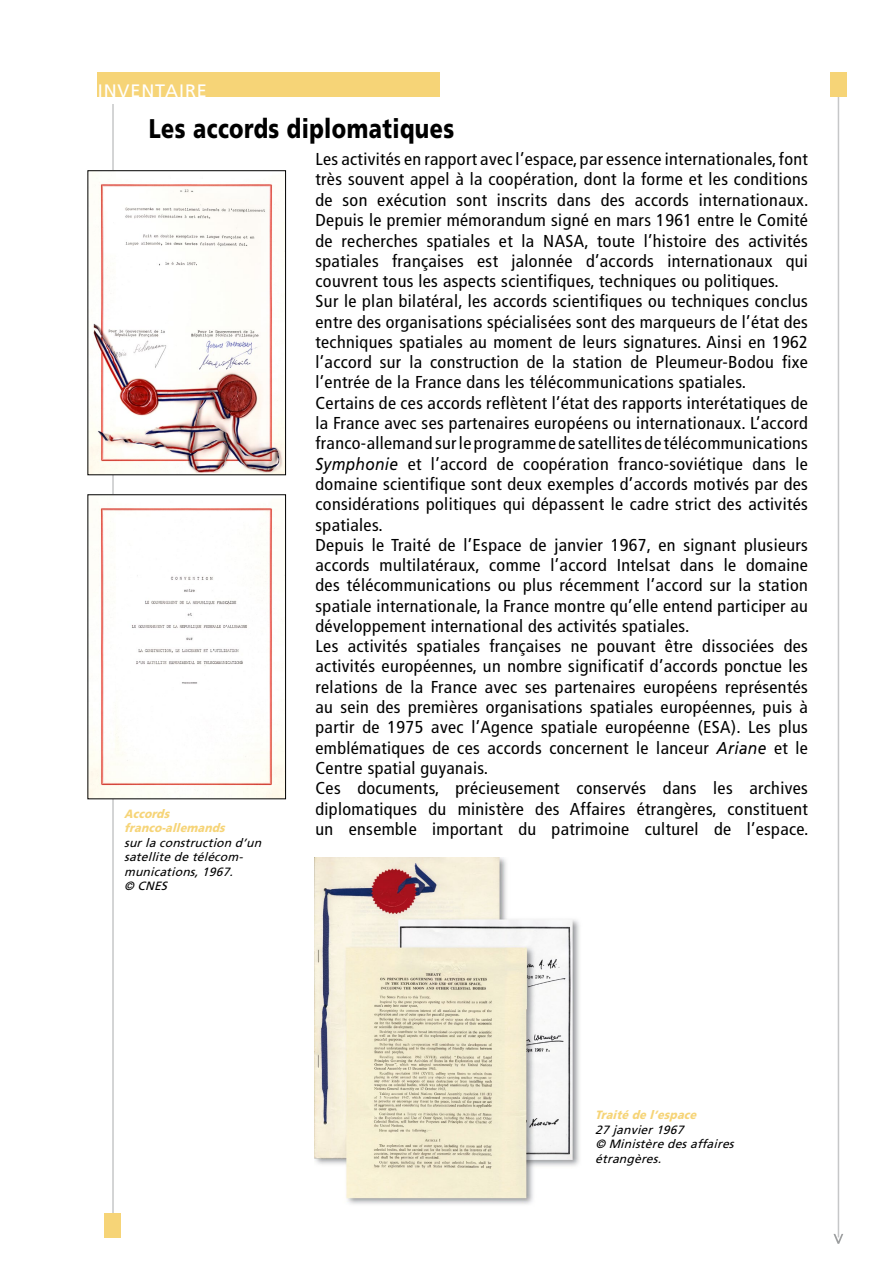
<style>
.page{position:relative;width:893px;height:1263px;background:#fff}
.page>*{position:absolute;margin:0;border:0;box-sizing:border-box;transform-origin:0 0}
.t1{font:900 27px "Frutiger";letter-spacing:.02em;color:#000;scale:.8 1}
.t2{font:18px "Frutiger";letter-spacing:.05em;color:#fff}
.t3{font:condensed 17.25px/20.2px "Frutiger";letter-spacing:.02em;color:#000;scale:1.05 1}
.t4{font:italic 12px/14.4px "Frutiger";color:#000}
.t5{font:italic 900 12px/14.4px "Frutiger";color:#f6d477;scale:.9 1}
.s1{font-style:italic;font-stretch:normal}
</style>
<div class="page">
<hr style="left:838px;top:77px;width:1px;height:1160px;background:#c6c7c8">
<hr style="left:112px;top:77px;width:2px;height:1160px;background:#c6c7c8">
<svg style="left:833px;top:1234px;width:10px;height:10px"></svg>
<div style="left:98px;top:65px;width:728px;height:39px;background:#fff"></div>
<div style="left:830px;top:72px;width:17px;height:25px;background:#f6d477"></div>
<div style="left:98px;top:72px;width:342px;height:25px;background:#f6d477"></div>
<div style="left:105px;top:1213px;width:16px;height:24px;background:#f6d477"></div>
<img style="left:90px;top:497px;width:194px;height:300px">
<div style="left:88px;top:495px;width:198px;height:304px;border:1px solid #000"></div>
<img style="left:90px;top:173px;width:194px;height:300px">
<div style="left:88px;top:171px;width:198px;height:304px;border:1px solid #000"></div>
<img style="left:315px;top:858px;width:265px;height:346px">
<p class="t2" style="left:98px;top:80px;width:111px">INVENTAIRE</p>
<h1 class="t1" style="left:149px;top:113px;width:383px">Les accords diplomatiques</h1>
<p class="t5" style="left:124px;top:806px;width:117px">Accords franco-allemands</p>
<p class="t4" style="left:124px;top:835px;width:142px">surla construction d’un satellite de télécom&shy;munications,1967.<br>© CNES</p>
<p class="t3" style="left:315px;top:149px;width:471px">Les activités en rapport avec l’espace, par essence internationales, font très souvent appel à la coopération, dont la forme et les conditions de son exécution sont inscrits dans des accords internationaux.<br>Depuis le premier mémorandum signé en mars 1961 entre le Comité de recherches spatiales et la NASA, toute l’histoire des activités spatiales françaises est jalonnée d’accords internationaux qui couvrent tous les aspects scientifiques, techniques ou politiques.<br>Sur le plan bilatéral, les accords scientifiques ou techniques conclus entre des organisations spécialisées sont des marqueurs de l’état des techniques spatiales au moment de leurs signatures. Ainsi en 1962 l’accord sur la construction de la station de Pleumeur-Bodou fixe l’entrée de la France dans les télécommunications spatiales.<br>Certains de ces accords reflètent l’état des rapports interétatiques de la France avec ses partenaires européens ou internationaux. L’accord franco-allemand sur le programme de satellites de télécommunications <span class="s1">Symphonie</span> et l’accord de coopération franco-soviétique dans le domaine scientifique sont deux exemples d’accords motivés par des considérations politiques qui dépassent le cadre strict des activités spatiales.<br>Depuis le Traité de l’Espace de janvier 1967, en signant plusieurs accords multilatéraux, comme l’accord Intelsat dans le domaine des télécommunications ou plus récemment l’accord sur la station spatiale internationale, la France montre qu’elle entend participer au développement international des activités spatiales.<br>Les activités spatiales françaises ne pouvant être dissociées des activités européennes, un nombre significatif d’accords ponctue les relations de la France avec ses partenaires européens représentés au sein des premières organisations spatiales européennes, puis à partir de 1975 avec l’Agence spatiale européenne (ESA). Les plus emblématiques de ces accords concernent le lanceur <span class="s1">Ariane</span> et le Centre spatial guyanais.<br>Ces documents, précieusement conservés dans les archives diplomatiques du ministère des Affaires étrangères, constituent un ensemble important du patrimoine culturel de l’espace.</p>
<p class="t5" style="left:595px;top:1108px;width:118px">Traité de l’espace</p>
<p class="t4" style="left:595px;top:1122px;width:144px">27 janvier1967<br>© Ministère desaffaires étrangères.</p>
</div>
